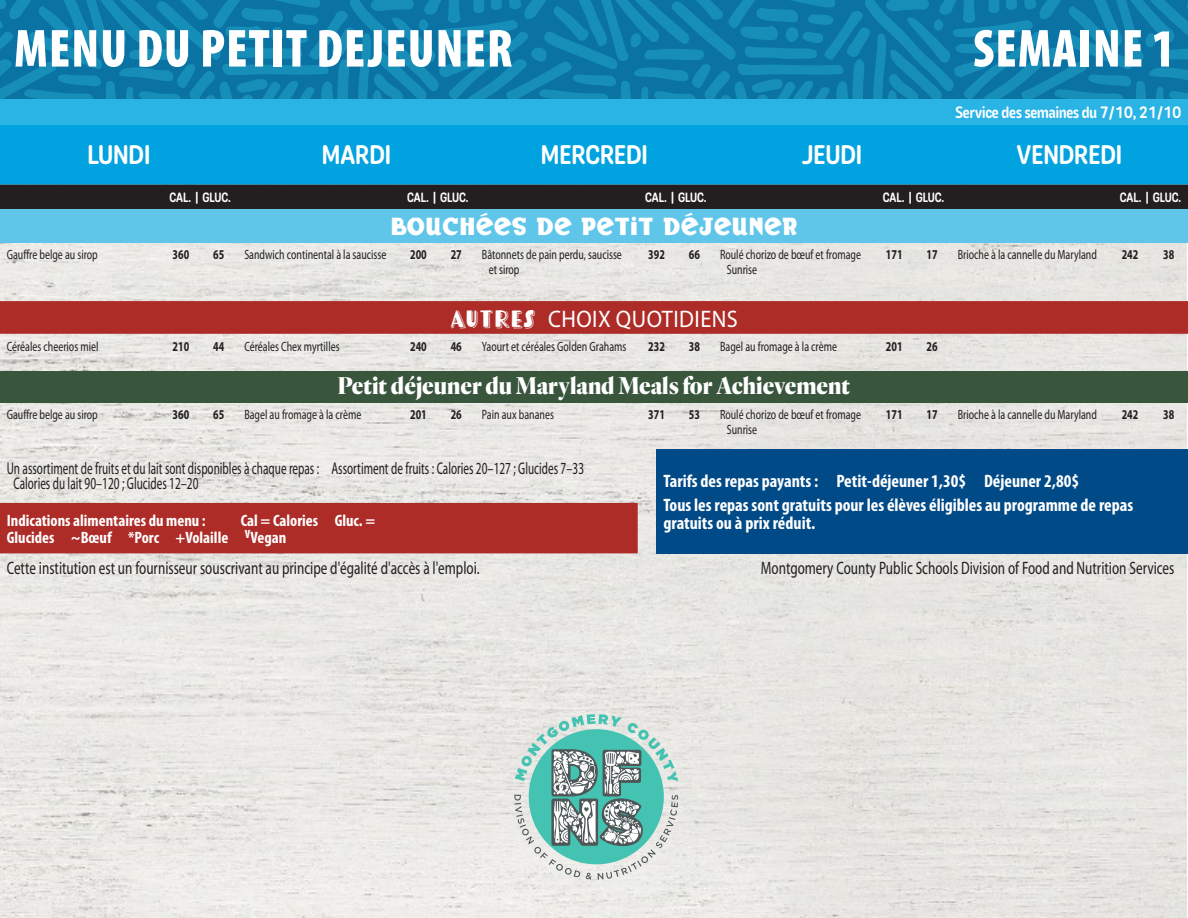
<style>
.page{position:relative;width:1188px;height:918px;background:#fff}
.page>*{position:absolute;margin:0;border:0;box-sizing:border-box;transform-origin:0 0}
.t1{font:900 condensed 54px "Myriad Pro";letter-spacing:.02em;color:#fff;scale:.96 1}
.Reversed_MonTuesWed{font:27px "Caraque Medium Solid";color:#fff}
.ReversedDay{font:900 24px "Reiher Headline";color:#fff;scale:.93 1}
.ReversedDay-2{font:24px "Bad Typ";color:#fff;scale:.93 1}
.ReversedDay-3{font:24px "Myriad Pro";letter-spacing:.02em;color:#fff;scale:.93 1}
.Entree1{font:semi-condensed 18px "Myriad Pro";color:#231f20;scale:.8 1}
.t2{font:700 condensed 18px/18px "Myriad Pro";color:#fff}
.Entree1-2{font:semi-condensed 16.95px/15px "Myriad Pro";color:#231f20;scale:.72 1}
.t3{font:700 condensed 16.5px/16.5px "Myriad Pro";color:#fff}
.Reversed_MonTuesWed-2{font:16.5px "Caraque Medium Solid";color:#fff}
.Entree1-3{font:semi-condensed 13.5px/15px "Myriad Pro";color:#231f20;scale:.8 1}
.CarbsCals{font:700 semi-condensed 13.5px "Myriad Pro";color:#231f20;scale:.8 1}
.ReversedDay-4{font:13.5px "Caraque Medium Solid";color:#fff;scale:.93 1}
.s1{font-family:"Tomarik Display Shadow"}
</style>
<div class="page">
<img style="left:0;top:242px;width:1186px;height:676px">
<svg style="left:0;top:0;width:515px;height:98px;background:#0f7eac"></svg>
<svg style="left:515px;top:0;width:515px;height:98px;background:#0f7eac"></svg>
<svg style="left:1030px;top:0;width:158px;height:98px;background:#0f7eac"></svg>
<svg style="left:514px;top:714px;width:164px;height:166px;background:#9fc7c1"></svg>
<div style="left:0;top:99px;width:1188px;height:25px;background:#2ab4e6"></div>
<div style="left:0;top:124px;width:1188px;height:61px;background:#00a2df"></div>
<div style="left:0;top:185px;width:1188px;height:24px;background:#231f20"></div>
<div style="left:0;top:209px;width:1188px;height:33px;background:#5fc5e9"></div>
<svg style="left:0;top:301px;width:1188px;height:252px;background:#d2a5a0"></svg>
<div style="left:0;top:371px;width:1188px;height:31px;background:#39563d"></div>
<div style="left:657px;top:449px;width:531px;height:104px;background:#004a87"></div>
<p class="t1" style="left:14px;top:18px;width:521px">MENU DU PETIT DEJEUNER</p>
<p class="t1" style="left:973px;top:18px;width:212px">SEMAINE 1</p>
<p class="Reversed_MonTuesWed-2" style="left:955px;top:102px;width:227px">Service des semaines du 7/10, 21/10</p>
<p class="Reversed_MonTuesWed" style="left:87px;top:138px;width:64px">LUNDI</p>
<p class="Reversed_MonTuesWed" style="left:322px;top:138px;width:71px">MARDI</p>
<p class="Reversed_MonTuesWed" style="left:541px;top:138px;width:108px">MERCREDI</p>
<p class="Reversed_MonTuesWed" style="left:802px;top:138px;width:61px">JEUDI</p>
<p class="Reversed_MonTuesWed" style="left:1017px;top:138px;width:107px">VENDREDI</p>
<p class="ReversedDay-4" style="left:169px;top:189px;width:67px">CAL. | GLUC.</p>
<p class="ReversedDay-4" style="left:407px;top:189px;width:67px">CAL. | GLUC.</p>
<p class="ReversedDay-4" style="left:645px;top:189px;width:67px">CAL. | GLUC.</p>
<p class="ReversedDay-4" style="left:883px;top:189px;width:67px">CAL. | GLUC.</p>
<p class="ReversedDay-4" style="left:1120px;top:189px;width:67px">CAL. | GLUC.</p>
<p class="ReversedDay-2" style="left:390px;top:212px;width:439px">BOUCHÉES DE PETIT DÉJEUNER</p>
<p class="Entree1-3" style="left:7px;top:247px;width:115px">Gauffre belge au sirop</p>
<p class="CarbsCals" style="left:173px;top:247px;width:22px">360</p>
<p class="CarbsCals" style="left:213px;top:247px;width:15px">65</p>
<p class="Entree1-3" style="left:244px;top:247px;width:179px">Sandwich continental à la saucisse</p>
<p class="CarbsCals" style="left:410px;top:247px;width:22px">200</p>
<p class="CarbsCals" style="left:451px;top:247px;width:15px">27</p>
<p class="Entree1-3" style="left:489px;top:247px;width:168px;text-indent:-7px">Bâtonnets de pain perdu, saucisse et sirop</p>
<p class="CarbsCals" style="left:648px;top:247px;width:22px">392</p>
<p class="CarbsCals" style="left:689px;top:247px;width:15px">66</p>
<p class="Entree1-3" style="left:727px;top:247px;width:169px;text-indent:-7px">Roulé chorizo de bœuf et fromage<br>Sunrise</p>
<p class="CarbsCals" style="left:886px;top:247px;width:22px">171</p>
<p class="CarbsCals" style="left:926px;top:247px;width:15px">17</p>
<p class="Entree1-3" style="left:958px;top:247px;width:176px">Brioche à la cannelle du Maryland</p>
<p class="CarbsCals" style="left:1122px;top:247px;width:22px">242</p>
<p class="CarbsCals" style="left:1163px;top:247px;width:15px">38</p>
<p class="ReversedDay-3" style="left:450px;top:306px;width:311px"><span class="s1">AUTRES</span> CHOIX QUOTIDIENS</p>
<p class="Entree1-3" style="left:7px;top:339px;width:116px">Céréales cheerios miel</p>
<p class="CarbsCals" style="left:173px;top:339px;width:22px">210</p>
<p class="CarbsCals" style="left:213px;top:339px;width:15px">44</p>
<p class="Entree1-3" style="left:244px;top:339px;width:121px">Céréales Chex myrtilles</p>
<p class="CarbsCals" style="left:410px;top:339px;width:22px">240</p>
<p class="CarbsCals" style="left:451px;top:339px;width:15px">46</p>
<p class="Entree1-3" style="left:482px;top:339px;width:182px">Yaourt et céréales Golden Grahams</p>
<p class="CarbsCals" style="left:648px;top:339px;width:22px">232</p>
<p class="CarbsCals" style="left:689px;top:339px;width:15px">38</p>
<p class="Entree1-3" style="left:720px;top:339px;width:148px">Bagel au fromage à la crème</p>
<p class="CarbsCals" style="left:886px;top:339px;width:22px">201</p>
<p class="CarbsCals" style="left:926px;top:339px;width:15px">26</p>
<p class="ReversedDay" style="left:338px;top:371px;width:553px">Petit déjeuner du Maryland Meals for Achievement</p>
<p class="Entree1-3" style="left:7px;top:408px;width:115px">Gauffre belge au sirop</p>
<p class="CarbsCals" style="left:173px;top:407px;width:22px">360</p>
<p class="CarbsCals" style="left:213px;top:407px;width:15px">65</p>
<p class="Entree1-3" style="left:244px;top:408px;width:148px">Bagel au fromage à la crème</p>
<p class="CarbsCals" style="left:410px;top:407px;width:22px">201</p>
<p class="CarbsCals" style="left:451px;top:407px;width:15px">26</p>
<p class="Entree1-3" style="left:482px;top:408px;width:92px">Pain aux bananes</p>
<p class="CarbsCals" style="left:648px;top:407px;width:22px">371</p>
<p class="CarbsCals" style="left:689px;top:407px;width:15px">53</p>
<p class="Entree1-3" style="left:727px;top:408px;width:169px;text-indent:-7px">Roulé chorizo de bœuf et fromage<br>Sunrise</p>
<p class="CarbsCals" style="left:886px;top:407px;width:22px">171</p>
<p class="CarbsCals" style="left:926px;top:407px;width:15px">17</p>
<p class="Entree1-3" style="left:958px;top:408px;width:176px">Brioche à la cannelle du Maryland</p>
<p class="CarbsCals" style="left:1122px;top:407px;width:22px">242</p>
<p class="CarbsCals" style="left:1163px;top:407px;width:15px">38</p>
<p class="Entree1-2" style="left:14px;top:462px;width:794px;text-indent:-7px">Un assortiment de fruits et du lait sont disponibles à chaque repas : Assortiment de fruits : Calories 20–127 ; Glucides 7–33<br>Calories du lait 90–120 ; Glucides 12–20</p>
<p class="t2" style="left:663px;top:472px;width:417px">Tarifs des repas payants : Petit-déjeuner 1,30$ Déjeuner 2,80$</p>
<p class="t2" style="left:663px;top:497px;width:471px">Tous les repas sont gratuits pour les élèves éligibles au programme de repas gratuits ou à prix réduit.</p>
<p class="t3" style="left:7px;top:513px;width:370px;text-indent:234px">Cal = Calories Gluc. =<br>Glucides ~Bœuf *Porc +Volaille vVegan</p>
<p class="Entree1" style="left:7px;top:558px;width:593px">Cette institution est un fournisseur souscrivant au principe d'égalité d'accès à l'emploi.</p>
<p class="Entree1" style="left:761px;top:558px;width:519px">Montgomery County Public Schools Division of Food and Nutrition Services</p>
<p class="t3" style="left:7px;top:513px;width:201px">Indications alimentaires du menu :</p>
</div>
